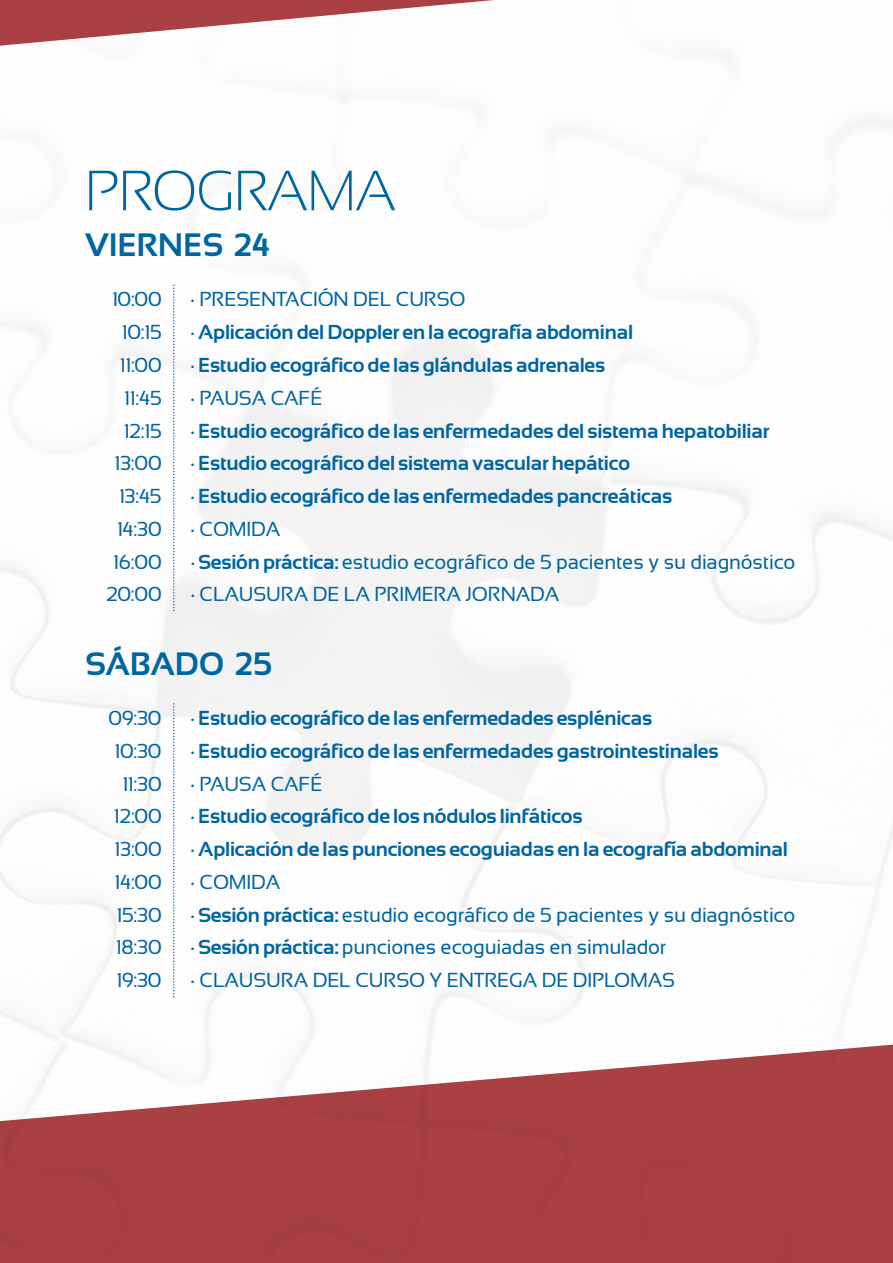
<style>
.page{position:relative;width:893px;height:1263px;background:#fff}
.page>*{position:absolute;margin:0;border:0;box-sizing:border-box;transform-origin:0 0}
.t1{font:300 56.7px "Sansation";letter-spacing:-.01em;color:#0065a1}
.t2{font:700 32.4px "Sansation";letter-spacing:-.01em;color:#0065a1}
.t3{font:700 20.25px/32.7px "Sansation";letter-spacing:-.01em;color:#0065a1}
.t4{font:20.25px/32.7px "Sansation";letter-spacing:-.01em;color:#0065a1;text-align:right}
.s1{font-weight:700}
</style>
<div class="page">
<img style="left:0;top:94px;width:893px;height:950px">
<svg style="left:0;top:1044px;width:893px;height:219px;fill:#a94043"></svg>
<svg style="left:0;top:0;width:494px;height:46px"></svg>
<svg style="left:173px;top:285px;width:1px;height:328px"></svg>
<svg style="left:173px;top:704px;width:1px;height:294px"></svg>
<h1 class="t1" style="left:85px;top:159px;width:312px">PROGRAMA</h1>
<h2 class="t2" style="left:85px;top:227px;width:186px">VIERNES 24</h2>
<p class="t4" style="left:106px;top:283px;width:57px">10:00<br>10:15<br>11:00<br>11:45<br>12:15<br>13:00<br>13:45<br>14:30<br>16:00<br>20:00</p>
<p class="t4" style="left:190px;top:283px;width:277px">· PRESENTACIÓN DEL CURSO</p>
<p class="t3" style="left:190px;top:316px;width:444px">· Aplicación del Doppler en la ecografía abdominal · Estudio ecográfico de las glándulas adrenales</p>
<p class="t4" style="left:191px;top:381px;width:133px">· PAUSA CAFÉ</p>
<p class="t3" style="left:191px;top:414px;width:580px">· Estudio ecográfico de las enfermedades del sistema hepatobiliar · Estudio ecográfico del sistema vascular hepático<br>· Estudio ecográfico de las enfermedades pancreáticas</p>
<p class="t4" style="left:191px;top:512px;width:606px;text-align:left">· COMIDA<br><span class="s1">· Sesión práctica:</span> estudio ecográfico de 5 pacientes y su diagnóstico · CLAUSURA DE LA PRIMERA JORNADA</p>
<h2 class="t2" style="left:85px;top:645px;width:188px">SÁBADO 25</h2>
<p class="t4" style="left:109px;top:702px;width:55px">09:30<br>10:30<br>11:30<br>12:00<br>13:00<br>14:00<br>15:30<br>18:30<br>19:30</p>
<p class="t3" style="left:190px;top:702px;width:530px">· Estudio ecográfico de las enfermedades esplénicas<br>· Estudio ecográfico de las enfermedades gastrointestinales</p>
<p class="t4" style="left:191px;top:767px;width:133px">· PAUSA CAFÉ</p>
<p class="t3" style="left:191px;top:800px;width:599px">· Estudio ecográfico de los nódulos linfáticos<br>· Aplicación de las punciones ecoguiadas en la ecografía abdominal</p>
<p class="t4" style="left:191px;top:866px;width:606px;text-align:left">· COMIDA<br><span class="s1">· Sesión práctica:</span> estudio ecográfico de 5 pacientes y su diagnóstico <span class="s1">· Sesión práctica:</span>punciones ecoguiadas en simulador<br>· CLAUSURA DEL CURSO Y ENTREGA DE DIPLOMAS</p>
</div>
